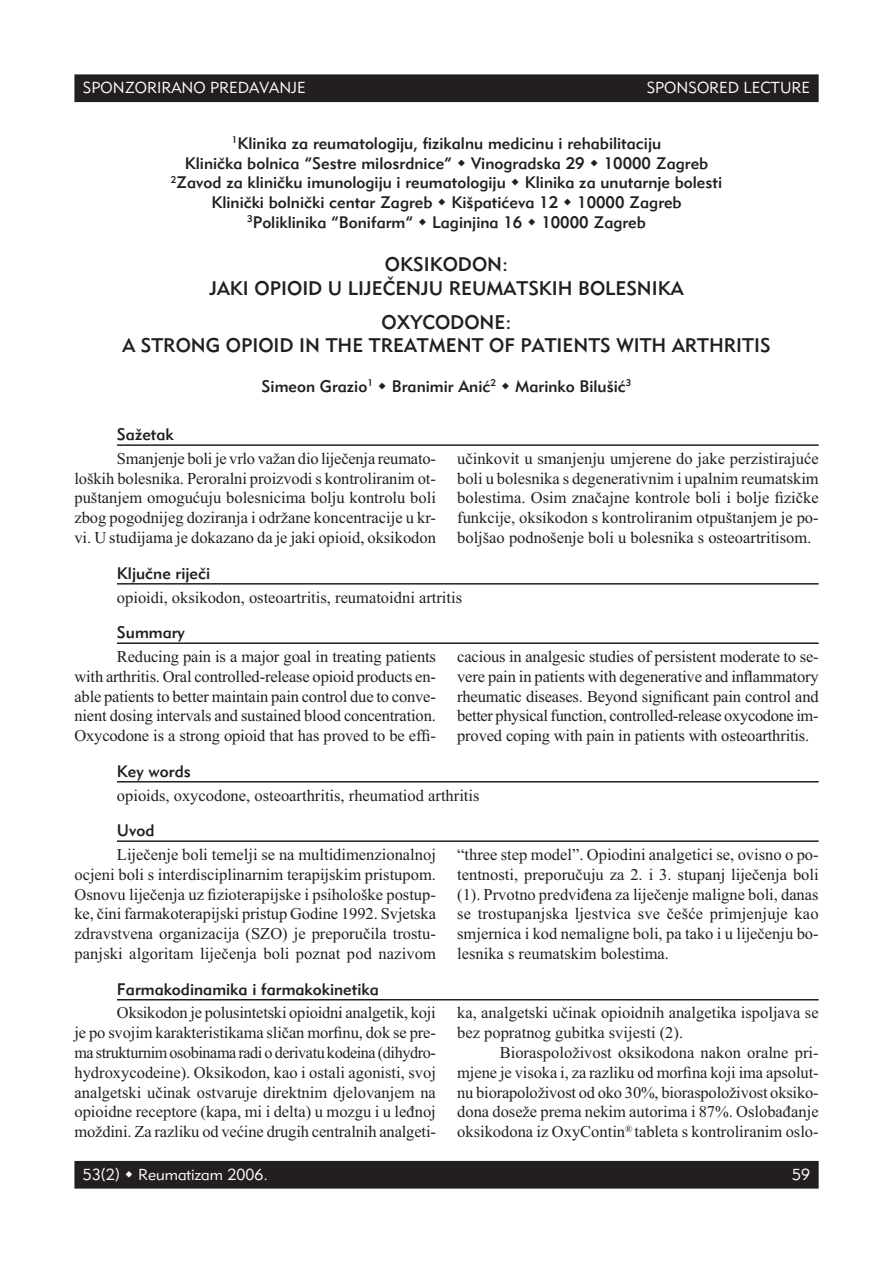
<style>
.page{position:relative;width:893px;height:1263px;background:#fff}
.page>*{position:absolute;margin:0;border:0;box-sizing:border-box;transform-origin:0 0}
.t1{font:19.5px/23.4px "Geometric 415 BT Medium A";color:#231f20;text-align:center}
.t2{font:16.5px/19.8px "Times New Roman";color:#231f20;text-align:justify}
.t3{font:16.5px/19.8px "Geometric 415 BT Medium A";color:#231f20;text-align:center}
.t4{font:15.75px "Geometric 415 BT Lite A";color:#fff}
</style>
<div class="page">
<div style="left:75px;top:1162px;width:743px;height:26px;background:#231f20"></div>
<div style="left:74px;top:1161px;width:745px;height:27px;border:2px solid #231f20"></div>
<div style="left:75px;top:75px;width:743px;height:26px;background:#231f20"></div>
<div style="left:74px;top:74px;width:745px;height:28px;border:2px solid #231f20"></div>
<hr style="left:117px;top:444px;width:702px;height:2px;background:#231f20">
<hr style="left:117px;top:583px;width:702px;height:2px;background:#231f20">
<hr style="left:117px;top:642px;width:702px;height:2px;background:#231f20">
<hr style="left:117px;top:781px;width:702px;height:1px;background:#231f20">
<hr style="left:117px;top:840px;width:702px;height:2px;background:#231f20">
<hr style="left:117px;top:999px;width:702px;height:1px;background:#231f20">
<p class="t4" style="left:83px;top:82px;width:224px">SPONZORIRANO PREDAVANJE</p>
<p class="t4" style="left:647px;top:82px;width:165px">SPONSORED LECTURE</p>
<p class="t3" style="left:171px;top:135px;width:553px"><sup>1</sup>Klinika za reumatologiju, fizikalnu medicinu i rehabilitaciju<br>Klinička bolnica “Sestre milosrdnice” Vinogradska 29 10000 Zagreb <sup>2</sup>Zavod za kliničku imunologiju i reumatologiju Klinika za unutarnje bolesti Klinički bolnički centar Zagreb Kišpatićeva 12 10000 Zagreb <sup>3</sup>Poliklinika “Bonifarm” Laginjina 16 10000 Zagreb</p>
<p class="t1" style="left:209px;top:255px;width:476px">OKSIKODON:<br>JAKI OPIOID U LIJEČENJU REUMATSKIH BOLESNIKA</p>
<p class="t1" style="left:122px;top:312px;width:650px">OXYCODONE:<br>A STRONG OPIOID IN THE TREATMENT OF PATIENTS WITH ARTHRITIS</p>
<p class="t3" style="left:262px;top:378px;width:371px">Simeon Grazio<sup>1</sup> Branimir Anić<sup>2</sup> Marinko Bilušić<sup>3</sup></p>
<p class="t3" style="left:117px;top:426px;width:58px">Sažetak</p>
<p class="t2" style="left:74px;top:450px;width:363px;text-indent:43px">Smanjenje boli je vrlo važan dio liječenja reumato&shy;loških bolesnika. Peroralni proizvodi s kontroliranim ot&shy;puštanjem omogućuju bolesnicima bolju kontrolu boli zbog pogodnijeg doziranja i održane koncentracije u kr&shy;vi. U studijama je dokazano da je jaki opioid, oksikodon</p>
<p class="t2" style="left:457px;top:450px;width:363px">učinkovit u smanjenju umjerene do jake perzistirajuće boli u bolesnika s degenerativnim i upalnim reumatskim bolestima. Osim značajne kontrole boli i bolje fizičke funkcije, oksikodon s kontroliranim otpuštanjem je po&shy;boljšao podnošenje boli u bolesnika s osteoartritisom.</p>
<p class="t3" style="left:117px;top:565px;width:95px">Ključne riječi</p>
<p class="t2" style="left:117px;top:589px;width:347px">opioidi, oksikodon, osteoartritis, reumatoidni artritis</p>
<p class="t3" style="left:117px;top:624px;width:70px">Summary</p>
<p class="t2" style="left:74px;top:648px;width:363px;text-indent:43px">Reducing pain is a major goal in treating patients with arthritis. Oral controlled-release opioid products en&shy;able patients to better maintain pain control due to conve&shy;nient dosing intervals and sustained blood concentration.<br>Oxycodone is a strong opioid that has proved to be effi-</p>
<p class="t2" style="left:457px;top:648px;width:363px">cacious in analgesic studies of persistent moderate to se&shy;vere pain in patients with degenerative and inflammatory rheumatic diseases. Beyond significant pain control and better physical function, controlled-release oxycodone im&shy;proved coping with pain in patients with osteoarthritis.</p>
<p class="t3" style="left:117px;top:763px;width:76px">Key words</p>
<p class="t2" style="left:117px;top:787px;width:364px">opioids, oxycodone, osteoarthritis, rheumatiod arthritis</p>
<p class="t3" style="left:117px;top:822px;width:39px">Uvod</p>
<p class="t2" style="left:74px;top:846px;width:363px;text-indent:43px">Liječenje boli temelji se na multidimenzionalnoj ocjeni boli s interdisciplinarnim terapijskim pristupom.<br>Osnovu liječenja uz fizioterapijske i psihološke postup&shy;ke, čini farmakoterapijski pristup Godine 1992. Svjetska zdravstvena organizacija (SZO) je preporučila trostu&shy;panjski algoritam liječenja boli poznat pod nazivom</p>
<p class="t2" style="left:457px;top:846px;width:363px">“three step model”. Opiodini analgetici se, ovisno o po&shy;tentnosti, preporučuju za 2. i 3. stupanj liječenja boli (1). Prvotno predviđena za liječenje maligne boli, danas se trostupanjska ljestvica sve češće primjenjuje kao smjernica i kod nemaligne boli, pa tako i u liječenju bo&shy;lesnika s reumatskim bolestima.</p>
<p class="t3" style="left:117px;top:981px;width:263px">Farmakodinamika i farmakokinetika</p>
<p class="t2" style="left:74px;top:1004px;width:363px;text-indent:43px">Oksikodon je polusintetski opioidni analgetik, koji je po svojim karakteristikama sličan morfinu, dok se pre&shy;ma strukturnim osobinama radi o derivatu kodeina (dihydro&shy;hydroxycodeine). Oksikodon, kao i ostali agonisti, svoj analgetski učinak ostvaruje direktnim djelovanjem na opioidne receptore (kapa, mi i delta) u mozgu i u leđnoj moždini. Za razliku od većine drugih centralnih analgeti-</p>
<p class="t2" style="left:457px;top:1004px;width:363px">ka, analgetski učinak opioidnih analgetika ispoljava se bez popratnog gubitka svijesti (2).</p>
<p class="t2" style="left:457px;top:1044px;width:363px;text-indent:43px">Bioraspoloživost oksikodona nakon oralne pri&shy;mjene je visoka i, za razliku od morfina koji ima apsolut&shy;nu biorapoloživost od oko 30%, bioraspoloživost oksiko&shy;dona doseže prema nekim autorima i 87%. Oslobađanje oksikodona iz OxyContin<sup>®</sup> tableta s kontroliranim oslo-</p>
<p class="t4" style="left:83px;top:1169px;width:187px">53(2) Reumatizam 2006.</p>
<p class="t4" style="left:792px;top:1169px;width:19px">59</p>
</div>
